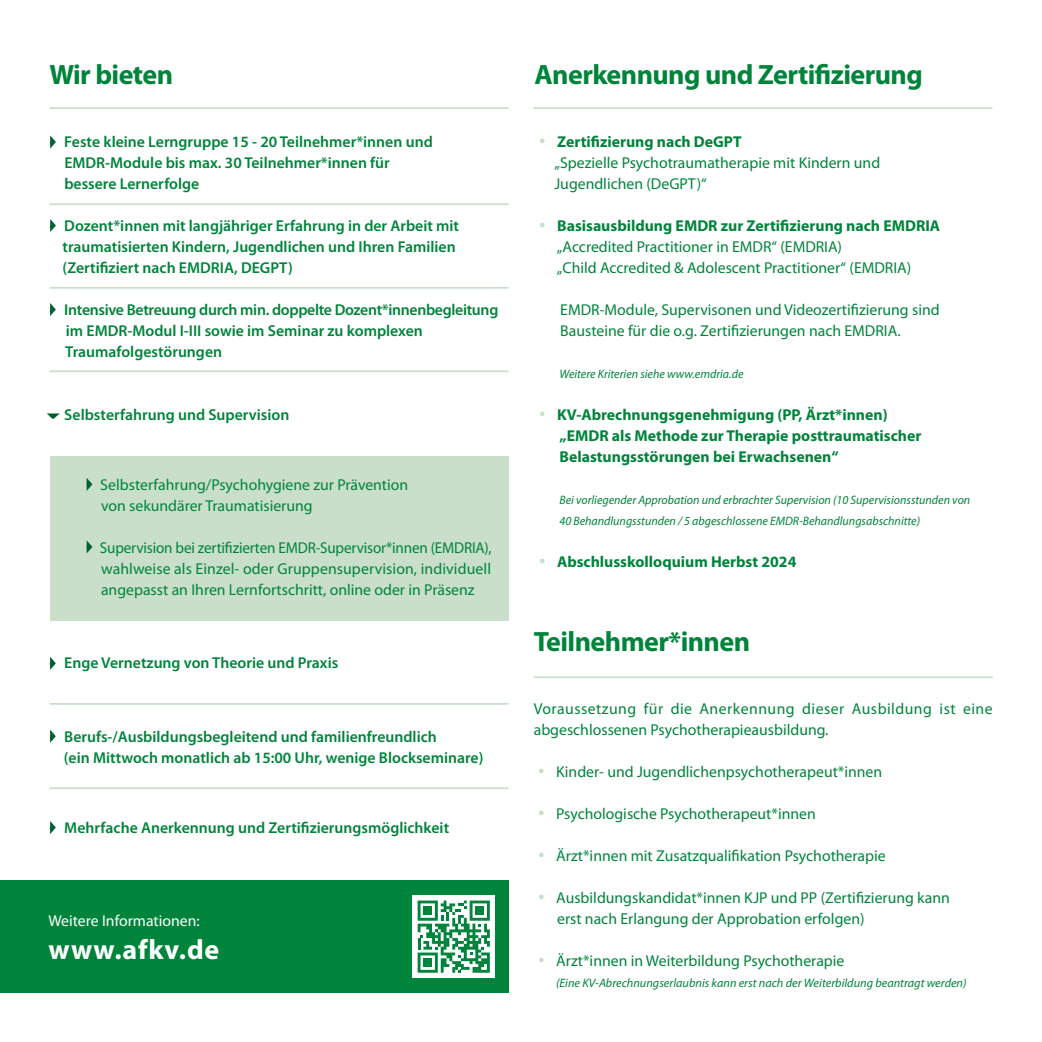
<style>
.page{position:relative;width:1042px;height:1042px;background:#fff}
.page>*{position:absolute;margin:0;border:0;box-sizing:border-box;transform-origin:0 0}
.t1{font:700 28px "Myriad Pro";letter-spacing:-.02em;color:#00843b}
.t2{font:700 28px "Myriad Pro";letter-spacing:.03em;color:#fff}
.t3{font:15.75px/21px "Myriad Pro";color:#00843b}
.t4{font:600 15.75px/21px "Myriad Pro";color:#00843b}
.t5{font:15.75px/21px "Myriad Pro";color:#00843b;text-align:justify;scale:.96 1}
.t6{font:700 15.75px/21px "Myriad Pro";color:#00843b}
.t7{font:15.75px/21px "Myriad Pro";letter-spacing:.03em;color:#00843b}
.t8{font:15.75px "Myriad Pro";color:#fff}
.t9{font:italic 12.25px/21px "Myriad Pro";color:#00843b}
.s1{font-family:"Futura BT";font-weight:500;font-stretch:condensed;color:#006130}
.s2{font-family:"Futura BT";font-weight:500;font-stretch:condensed;color:#c9dfca}
.s3{font-weight:700}
</style>
<div class="page">
<div style="left:0;top:880px;width:508px;height:112px;background:#00843b"></div>
<div style="left:412px;top:895px;width:83px;height:83px;background:#fff"></div>
<svg style="left:418px;top:900px;width:72px;height:72px"></svg>
<div style="left:423px;top:906px;width:9px;height:9px;background:#00843b"></div>
<div style="left:475px;top:906px;width:9px;height:9px;background:#00843b"></div>
<div style="left:423px;top:958px;width:9px;height:9px;background:#00843b"></div>
<div style="left:50px;top:456px;width:458px;height:165px;background:#c9dfca"></div>
<hr style="left:534px;top:676px;width:458px;height:2px;background:#c9dfca">
<hr style="left:50px;top:107px;width:458px;height:2px;background:#c9dfca">
<hr style="left:50px;top:287px;width:458px;height:2px;background:#c9dfca">
<hr style="left:50px;top:370px;width:458px;height:2px;background:#c9dfca">
<hr style="left:50px;top:203px;width:458px;height:2px;background:#c9dfca">
<hr style="left:533px;top:107px;width:459px;height:2px;background:#c9dfca">
<svg style="left:50px;top:219px;width:6px;height:13px"></svg>
<svg style="left:50px;top:303px;width:6px;height:13px"></svg>
<svg style="left:47px;top:413px;width:13px;height:6px"></svg>
<svg style="left:87px;top:478px;width:5px;height:13px"></svg>
<svg style="left:87px;top:541px;width:5px;height:12px"></svg>
<svg style="left:50px;top:657px;width:6px;height:13px"></svg>
<svg style="left:50px;top:729px;width:6px;height:14px"></svg>
<svg style="left:50px;top:821px;width:6px;height:13px"></svg>
<svg style="left:50px;top:135px;width:6px;height:14px"></svg>
<hr style="left:50px;top:703px;width:458px;height:2px;background:#c9dfca">
<hr style="left:50px;top:787px;width:458px;height:2px;background:#c9dfca">
<h1 class="t1" style="left:50px;top:56px;width:125px">Wir bieten</h1>
<p class="t4" style="left:64px;top:131px;width:370px;text-indent:-15px">• Feste kleine Lerngruppe 15 - 20 Teilnehmer*innen und<br>EMDR-Module bis max. 30 Teilnehmer*innen für bessere Lernerfolge</p>
<p class="t4" style="left:63px;top:215px;width:398px;text-indent:-13px">• Dozent*innen mit langjähriger Erfahrung in der Arbeit mit traumatisierten Kindern, Jugendlichen und Ihren Familien (Zertifiziert nach EMDRIA, DEGPT)</p>
<p class="t4" style="left:65px;top:299px;width:434px;text-indent:-16px">• Intensive Betreuung durch min. doppelte Dozent*innenbegleitung im EMDR-Modul I-III sowie im Seminar zu komplexen<br>Traumafolgestörungen</p>
<p class="t4" style="left:50px;top:404px;width:241px">• Selbsterfahrung und Supervision</p>
<p class="t3" style="left:101px;top:474px;width:309px;text-indent:-17px"><span class="s1">•</span> Selbsterfahrung/Psychohygiene zur Prävention von sekundärer Traumatisierung</p>
<p class="t5" style="left:101px;top:537px;width:408px;text-indent:-17px"><span class="s1">•</span> Supervision bei zertifizierten EMDR-Supervisor*innen (EMDRIA), wahlweise als Einzel- oder Gruppensupervision, individuell angepasst an Ihren Lernfortschritt, online oder in Präsenz</p>
<p class="t4" style="left:50px;top:652px;width:290px">• Enge Vernetzung von Theorie und Praxis</p>
<p class="t4" style="left:64px;top:725px;width:421px;text-indent:-14px">• Berufs-/Ausbildungsbegleitend und familienfreundlich<br>(ein Mittwoch monatlich ab 15:00 Uhr, wenige Blockseminare)</p>
<p class="t4" style="left:50px;top:816px;width:401px">• Mehrfache Anerkennung und Zertifizierungsmöglichkeit</p>
<p class="t8" style="left:48px;top:911px;width:153px">Weitere Informationen:</p>
<h1 class="t2" style="left:48px;top:932px;width:172px">www.afkv.de</h1>
<h1 class="t1" style="left:535px;top:56px;width:390px">Anerkennung und Zertifizierung</h1>
<p class="t3" style="left:554px;top:131px;width:327px;text-indent:-17px"><span class="s2">•</span> <span class="s3">Zertifizierung nach DeGPT<br></span>„Spezielle Psychotraumatherapie mit Kindern und<br>Jugendlichen (DeGPT)“</p>
<p class="t3" style="left:557px;top:215px;width:385px;text-indent:-19px"><span class="s2">•</span> <span class="s3">Basisausbildung EMDR zur Zertifizierung nach EMDRIA </span>„Accredited Practitioner in EMDR“ (EMDRIA)<br>„Child Accredited &amp; Adolescent Practitioner“ (EMDRIA)</p>
<p class="t3" style="left:560px;top:299px;width:381px">EMDR-Module, Supervisonen und Videozertifizierung sind<br>Bausteine für die o.g. Zertifizierungen nach EMDRIA.</p>
<p class="t9" style="left:559px;top:363px;width:185px">Weitere Kriterien siehe www.emdria.de</p>
<p class="t6" style="left:559px;top:404px;width:363px;text-indent:-22px"><span class="s2">•</span> KV-Abrechnungsgenehmigung (PP, Ärzt*innen) „EMDR als Methode zur Therapie posttraumatischer<br>Belastungsstörungen bei Erwachsenen“</p>
<p class="t9" style="left:559px;top:489px;width:412px">Bei vorliegender Approbation und erbrachter Supervision (10 Supervisionsstunden von<br>40 Behandlungsstunden / 5 abgeschlossene EMDR-Behandlungsabschnitte)</p>
<p class="t6" style="left:538px;top:551px;width:260px"><span class="s2">•</span> Abschlusskolloquium Herbst 2024</p>
<h1 class="t1" style="left:534px;top:623px;width:218px">Teilnehmer*innen</h1>
<p class="t7" style="left:534px;top:698px;width:460px">Voraussetzung für die Anerkennung dieser Ausbildung ist eine abgeschlossenen Psychotherapieausbildung.</p>
<p class="t3" style="left:537px;top:761px;width:347px"><span class="s2">•</span> Kinder- und Jugendlichenpsychotherapeut*innen</p>
<p class="t3" style="left:537px;top:803px;width:280px"><span class="s2">•</span> Psychologische Psychotherapeut*innen</p>
<p class="t3" style="left:537px;top:845px;width:350px"><span class="s2">•</span> Ärzt*innen mit Zusatzqualifikation Psychotherapie</p>
<p class="t3" style="left:557px;top:887px;width:394px;text-indent:-20px"><span class="s2">•</span> Ausbildungskandidat*innen KJP und PP (Zertifizierung kann erst nach Erlangung der Approbation erfolgen)</p>
<p class="t3" style="left:537px;top:950px;width:309px"><span class="s2">•</span> Ärzt*innen in Weiterbildung Psychotherapie</p>
<p class="t9" style="left:556px;top:972px;width:412px">(Eine KV-Abrechnungserlaubnis kann erst nach der Weiterbildung beantragt werden)</p>
</div>
